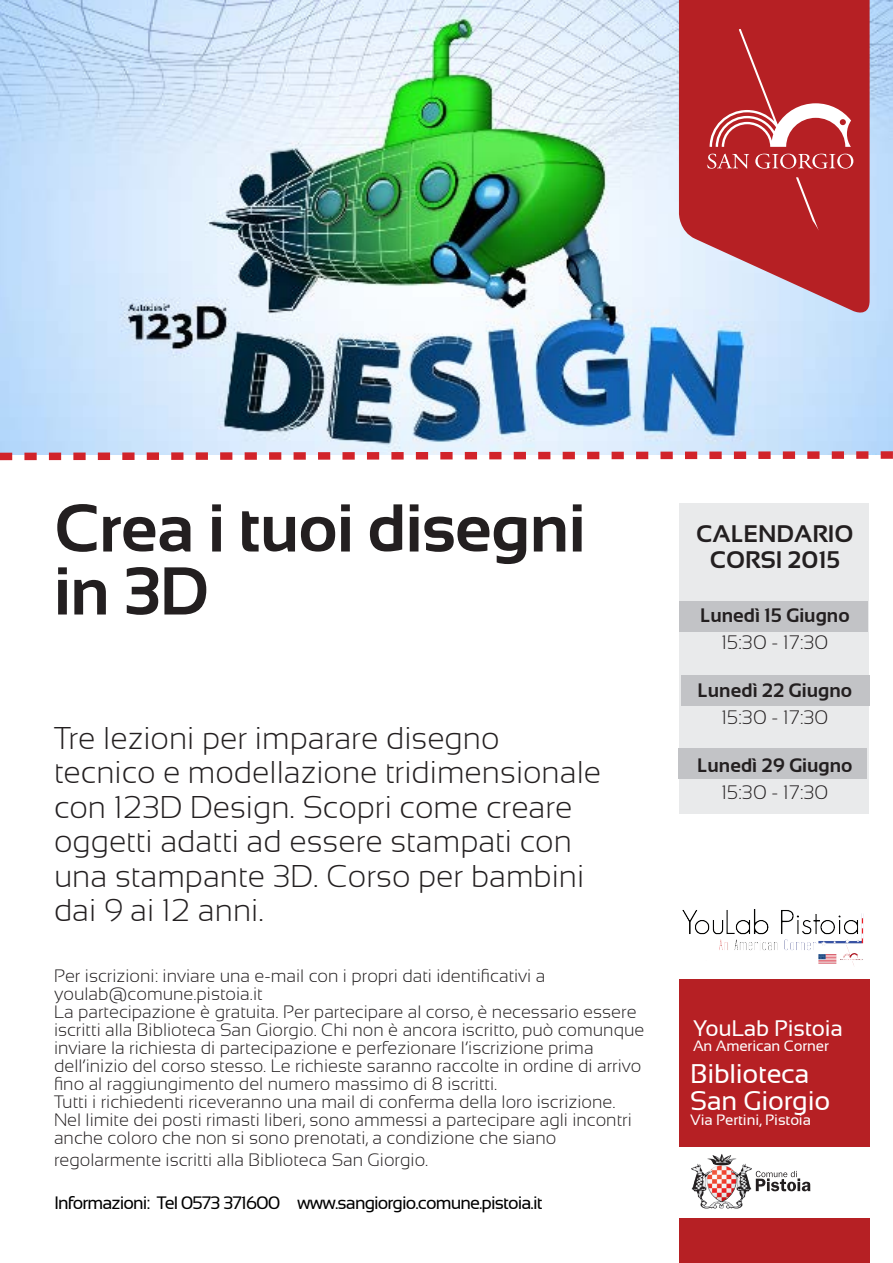
<style>
.page{position:relative;width:893px;height:1263px;background:#fff}
.page>*{position:absolute;margin:0;border:0;box-sizing:border-box;transform-origin:0 0}
.t1{font:700 67.5px/63px "Sansation";letter-spacing:-.01em;color:#231f20}
.t2{font:300 31.5px/34.5px "Sansation";color:#231f20}
.t3{font:27px/27px "Sansation";letter-spacing:-.01em;color:#fff}
.t4{font:700 24px/25.5px "Sansation";color:#231f20;text-align:center}
.t5{font:22.5px "Sansation";letter-spacing:-.01em;color:#fff}
.t6{font:700 19.5px "Sansation";color:#231f20}
.t7{font:300 19.5px "Sansation";color:#231f20}
.t8{font:300 18px/18px "Sansation";color:#231f20}
.t9{font:18px "Sansation";letter-spacing:-.05em;color:#000}
.t10{font:15px "Sansation";letter-spacing:-.01em;color:#fff}
</style>
<div class="page">
<div style="left:680px;top:503px;width:189px;height:311px;background:#e9eaeb"></div>
<div style="left:679px;top:602px;width:189px;height:30px;background:#c2c3c6"></div>
<div style="left:681px;top:675px;width:189px;height:30px;background:#c2c3c6"></div>
<img style="left:0;top:0;width:893px;height:447px">
<img style="left:679px;top:909px;width:191px;height:71px">
<svg style="left:679px;top:0;width:191px;height:318px;background:#bf565e"></svg>
<svg style="left:707px;top:29px;width:146px;height:202px;background:#bd363a"></svg>
<div style="left:679px;top:980px;width:191px;height:283px;background:#b62024"></div>
<div style="left:679px;top:1147px;width:190px;height:71px;background:#fff"></div>
<img style="left:691px;top:1154px;width:65px;height:55px">
<svg style="left:756px;top:1171px;width:54px;height:20px"></svg>
<svg style="left:0;top:447px;width:893px;height:14px"></svg>
<div style="left:678px;top:749px;width:189px;height:30px;background:#c2c3c6"></div>
<h1 class="t1" style="left:54px;top:497px;width:533px">Crea i tuoi disegni in 3D</h1>
<h2 class="t2" style="left:54px;top:720px;width:549px">Tre lezioni per imparare disegno tecnico e modellazione tridimensionale con 123D Design. Scopri come creare oggetti adatti ad essere stampati con una stampante 3D. Corso per bambini dai 9 ai 12 anni.</h2>
<p class="t8" style="left:54px;top:967px;width:592px">Per iscrizioni: inviare una e-mail con i propri dati identificativi a youlab@comune.pistoia.it<br>La partecipazione è gratuita. Per partecipare al corso, è necessario essere iscritti alla Biblioteca San Giorgio. Chi non è ancora iscritto, può comunque inviare la richiesta di partecipazione e perfezionare l’iscrizione prima dell’inizio del corso stesso. Le richieste saranno raccolte in ordine di arrivo fino al raggiungimento del numero massimo di 8 iscritti.<br>Tutti i richiedenti riceveranno una mail di conferma della loro iscrizione.<br>Nel limite dei posti rimasti liberi, sono ammessi a partecipare agli incontri anche coloro che non si sono prenotati, a condizione che siano</p>
<p class="t8" style="left:54px;top:1150px;width:376px">regolarmente iscritti alla Biblioteca San Giorgio.</p>
<p class="t9" style="left:54px;top:1192px;width:490px">Informazioni: Tel 0573 371600 www.sangiorgio.comune.pistoia.it</p>
<h3 class="t4" style="left:696px;top:521px;width:159px">CALENDARIO<br>CORSI 2015</h3>
<p class="t6" style="left:700px;top:604px;width:151px">Lunedì 15 Giugno</p>
<p class="t7" style="left:721px;top:631px;width:108px">15:30 - 17:30</p>
<p class="t6" style="left:698px;top:679px;width:156px">Lunedì 22 Giugno</p>
<p class="t7" style="left:721px;top:706px;width:108px">15:30 - 17:30</p>
<p class="t6" style="left:697px;top:754px;width:157px">Lunedì 29 Giugno</p>
<p class="t7" style="left:721px;top:781px;width:108px">15:30 - 17:30</p>
<p class="t5" style="left:693px;top:1015px;width:151px">YouLab Pistoia</p>
<p class="t10" style="left:693px;top:1037px;width:138px">An American Corner</p>
<h3 class="t3" style="left:690px;top:1060px;width:142px">Biblioteca<br>San Giorgio</h3>
<p class="t10" style="left:690px;top:1111px;width:122px">Via Pertini, Pistoia</p>
</div>
